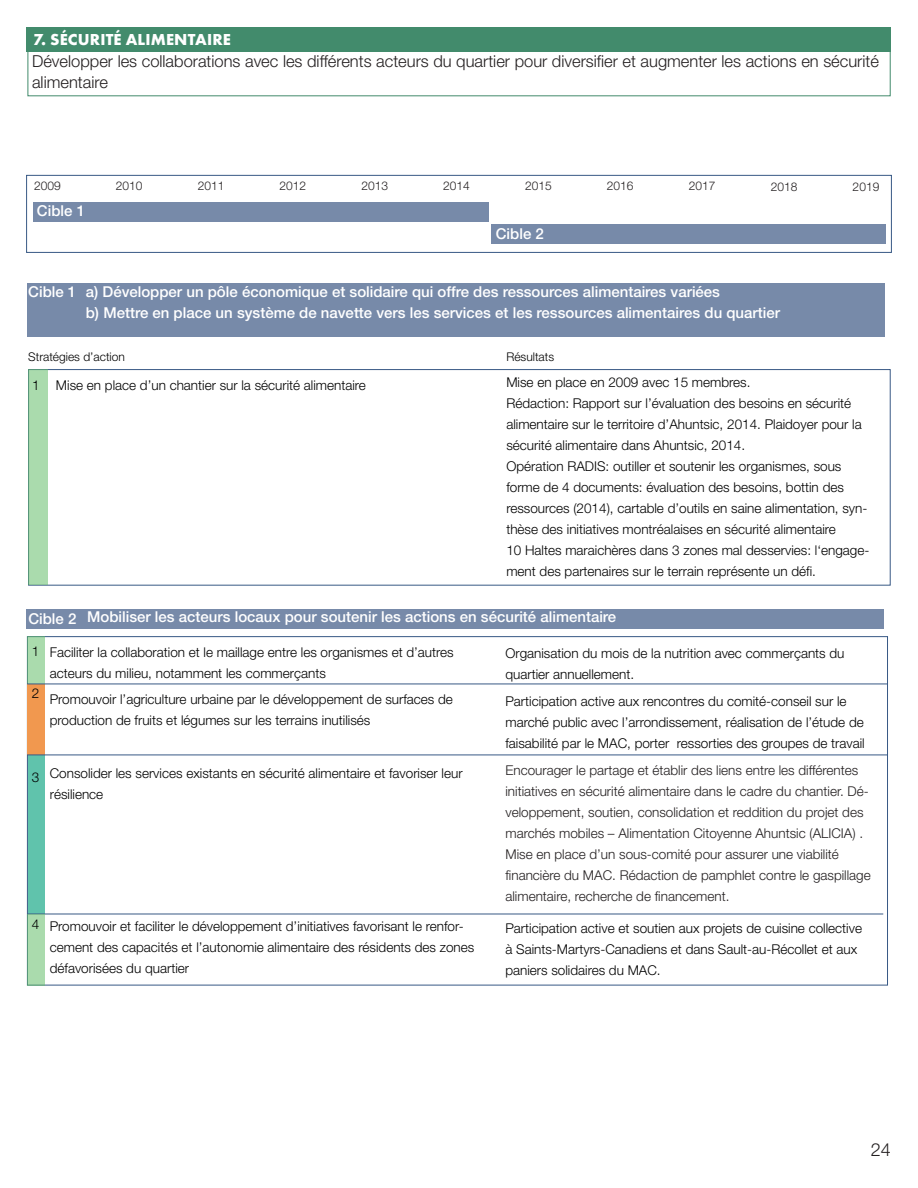
<style>
.page{position:relative;width:918px;height:1188px;background:#fff}
.page>*{position:absolute;margin:0;border:0;box-sizing:border-box;transform-origin:0 0}
.t1{font:300 18px "Helvetica Neue";color:#231f20}
.t2{font:300 16.5px/21px "Helvetica Neue";color:#231f20}
.t3{font:700 16.5px "Futura PT";letter-spacing:.01em;color:#fff}
.t4{font:500 15px/21px "Helvetica Neue";color:#fff}
.t5{font:300 13.5px/21px "Helvetica Neue";color:#000001}
.t6{font:300 13.5px/21px "Helvetica Neue";color:#231f20}
.t7{font:300 12px "Helvetica Neue";color:#231f20}
.t8{font:300 12px "Helvetica Neue";color:#000001}
</style>
<div class="page">
<div style="left:26px;top:609px;width:858px;height:20px;background:#778aa9"></div>
<div style="left:27px;top:283px;width:857px;height:54px;background:#778aa9"></div>
<div style="left:28px;top:369px;width:862px;height:216px;border:1px solid #385985"></div>
<div style="left:26px;top:27px;width:864px;height:25px;background:#428b6c"></div>
<div style="left:28px;top:369px;width:19px;height:216px;background:#aadbad"></div>
<div style="left:28px;top:755px;width:16px;height:159px;background:#60c3ac"></div>
<div style="left:27px;top:684px;width:17px;height:71px;background:#f1984f"></div>
<div style="left:27px;top:636px;width:17px;height:48px;background:#aadbad"></div>
<hr style="left:27px;top:914px;width:856px;height:1px;background:#385985">
<hr style="left:27px;top:755px;width:861px;height:1px;background:#385985">
<div style="left:27px;top:914px;width:17px;height:71px;background:#aadbad"></div>
<hr style="left:27px;top:684px;width:861px;height:1px;background:#385985">
<div style="left:33px;top:202px;width:456px;height:19px;background:#778aa9"></div>
<div style="left:491px;top:224px;width:394px;height:19px;background:#778aa9"></div>
<div style="left:26px;top:175px;width:866px;height:78px;border:1px solid #385985"></div>
<div style="left:28px;top:27px;width:862px;height:69px;border:1px solid #428b6c"></div>
<p class="t3" style="left:33px;top:29px;width:199px">7. SÉCURITÉ ALIMENTAIRE</p>
<p class="t2" style="left:32px;top:50px;width:848px">Développer les collaborations avec les différents acteurs du quartier pour diversifier et augmenter les actions en sécurité alimentaire</p>
<p class="t7" style="left:34px;top:179px;width:28px">2009</p>
<p class="t4" style="left:37px;top:200px;width:50px">Cible 1</p>
<p class="t7" style="left:116px;top:179px;width:28px">2010</p>
<p class="t7" style="left:198px;top:179px;width:28px">2011</p>
<p class="t7" style="left:280px;top:179px;width:28px">2012</p>
<p class="t7" style="left:361px;top:179px;width:28px">2013</p>
<p class="t7" style="left:443px;top:179px;width:28px">2014</p>
<p class="t7" style="left:525px;top:179px;width:28px">2015</p>
<p class="t7" style="left:607px;top:179px;width:28px">2016</p>
<p class="t7" style="left:689px;top:178px;width:28px">2017</p>
<p class="t7" style="left:771px;top:179px;width:28px">2018</p>
<p class="t7" style="left:853px;top:179px;width:28px">2019</p>
<p class="t4" style="left:496px;top:223px;width:50px">Cible 2</p>
<p class="t4" style="left:28px;top:281px;width:50px">Cible 1</p>
<p class="t4" style="left:86px;top:281px;width:696px">a) Développer un pôle économique et solidaire qui offre des ressources alimentaires variées<br>b) Mettre en place un système de navette vers les services et les ressources alimentaires du quartier</p>
<p class="t8" style="left:28px;top:349px;width:98px">Stratégies d’action</p>
<p class="t8" style="left:506px;top:349px;width:49px">Résultats</p>
<p class="t5" style="left:32px;top:374px;width:9px">1</p>
<p class="t5" style="left:506px;top:371px;width:365px">Mise en place en 2009 avec 15 membres.<br>Rédaction: Rapport sur l’évaluation des besoins en sécurité alimentaire sur le territoire d’Ahuntsic, 2014. Plaidoyer pour la sécurité alimentaire dans Ahuntsic, 2014.<br>Opération RADIS: outiller et soutenir les organismes, sous forme de 4 documents: évaluation des besoins, bottin des ressources (2014), cartable d’outils en saine alimentation, syn&shy;thèse des initiatives montréalaises en sécurité alimentaire<br>10 Haltes maraichères dans 3 zones mal desservies: l‘engage&shy;ment des partenaires sur le terrain représente un défi.</p>
<p class="t5" style="left:56px;top:374px;width:312px">Mise en place d’un chantier sur la sécurité alimentaire</p>
<p class="t4" style="left:28px;top:606px;width:589px">Cible 2 Mobiliser les acteurs locaux pour soutenir les actions en sécurité alimentaire</p>
<p class="t5" style="left:32px;top:641px;width:9px">1</p>
<p class="t5" style="left:32px;top:683px;width:9px">2</p>
<p class="t5" style="left:50px;top:641px;width:405px">Faciliter la collaboration et le maillage entre les organismes et d’autres acteurs du milieu, notamment les commerçants</p>
<p class="t5" style="left:50px;top:689px;width:405px">Promouvoir l’agriculture urbaine par le développement de surfaces de production de fruits et légumes sur les terrains inutilisés</p>
<p class="t5" style="left:505px;top:643px;width:341px">Organisation du mois de la nutrition avec commerçants du quartier annuellement.</p>
<p class="t5" style="left:505px;top:690px;width:361px">Participation active aux rencontres du comité-conseil sur le marché public avec l’arrondissement, réalisation de l’étude de faisabilité par le MAC, porter ressorties des groupes de travail</p>
<p class="t5" style="left:32px;top:767px;width:9px">3</p>
<p class="t5" style="left:50px;top:762px;width:414px">Consolider les services existants en sécurité alimentaire et favoriser leur résilience</p>
<p class="t6" style="left:505px;top:760px;width:367px">Encourager le partage et établir des liens entre les différentes initiatives en sécurité alimentaire dans le cadre du chantier. Dé&shy;veloppement, soutien, consolidation et reddition du projet des marchés mobiles – Alimentation Citoyenne Ahuntsic (ALICIA) .<br>Mise en place d’un sous-comité pour assurer une viabilité financière du MAC. Rédaction de pamphlet contre le gaspillage alimentaire, recherche de financement.</p>
<p class="t5" style="left:32px;top:914px;width:9px">4</p>
<p class="t5" style="left:50px;top:915px;width:426px">Promouvoir et faciliter le développement d’initiatives favorisant le renfor&shy;cement des capacités et l’autonomie alimentaire des résidents des zones défavorisées du quartier</p>
<p class="t5" style="left:505px;top:917px;width:358px">Participation active et soutien aux projets de cuisine collective à Saints-Martyrs-Canadiens et dans Sault-au-Récollet et aux paniers solidaires du MAC.</p>
<h1 class="t1" style="left:871px;top:1139px;width:22px">24</h1>
</div>
